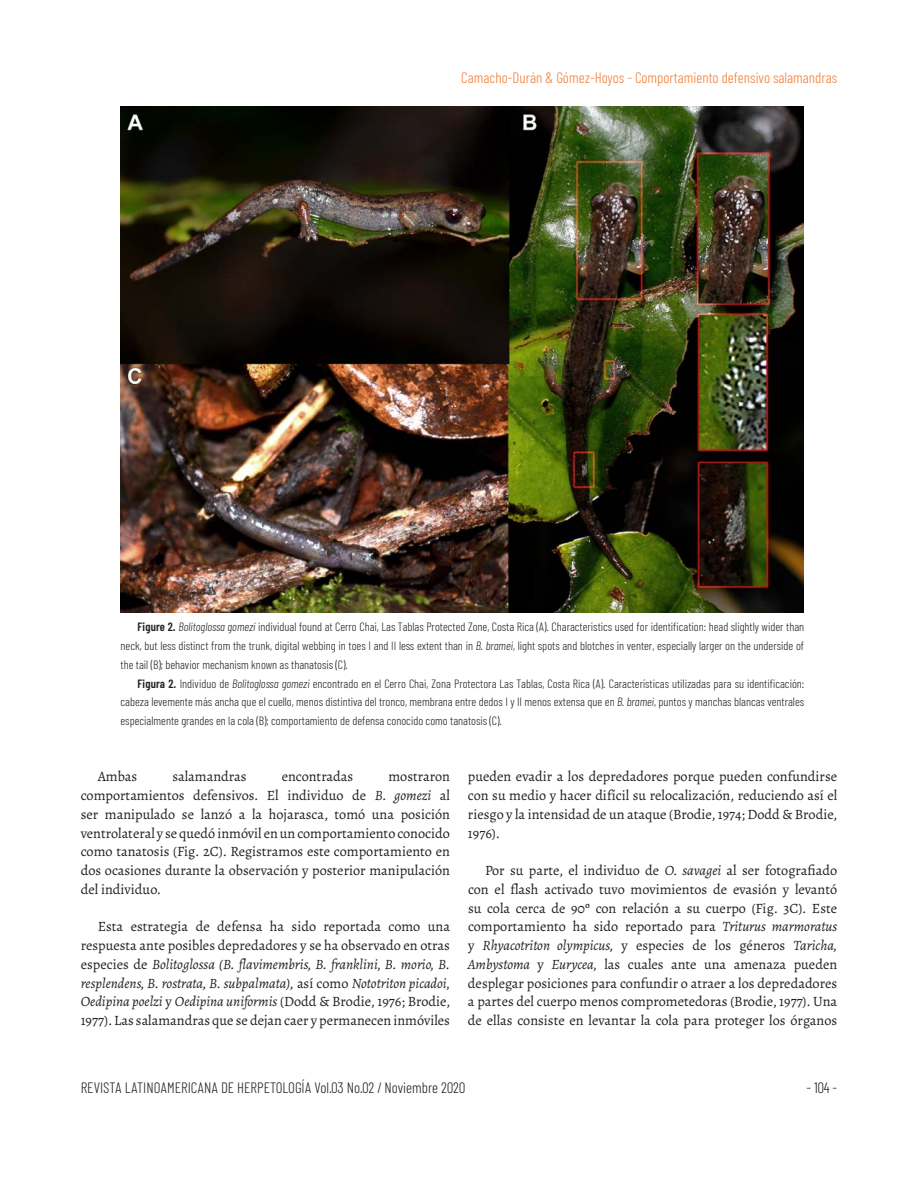
<style>
.page{position:relative;width:918px;height:1188px;background:#fff}
.page>*{position:absolute;margin:0;border:0;box-sizing:border-box;transform-origin:0 0}
.t1{font:300 15px "Barlow Condensed";color:#231f20}
.t2{font:300 15px "Barlow Condensed";color:#f47b31}
._02-txt_Artículo_1{font:14.25px/18.8px "Alegreya";color:#231f20;text-align:justify}
._02-txt_pie_de_Foto{font:300 12px/18.8px "Barlow Condensed";color:#231f20;text-align:justify}
.s1{font-weight:600}
.s2{font-style:italic}
</style>
<div class="page">
<img style="left:121px;top:106px;width:683px;height:507px">
<p class="t2" style="left:461px;top:68px;width:377px">Camacho-Durán &amp; Gómez-Hoyos - Comportamiento defensivo salamandras</p>
<p class="_02-txt_pie_de_Foto" style="left:121px;top:617px;width:685px;text-indent:17px"><span class="s1">Figure 2.</span> <span class="s2">Bolitoglossa gomezi</span> individual found at Cerro Chai, Las Tablas Protected Zone, Costa Rica (A). Characteristics used for identification: head slightly wider than neck, but less distinct from the trunk, digital webbing in toes I and II less extent than in <span class="s2">B. bramei</span>, light spots and blotches in venter, especially larger on the underside of the tail (B); behavior mechanism known as thanatosis (C).</p>
<p class="_02-txt_pie_de_Foto" style="left:121px;top:674px;width:685px;text-indent:17px"><span class="s1">Figura 2.</span> Individuo de <span class="s2">Bolitoglossa gomezi</span> encontrado en el Cerro Chai, Zona Protectora Las Tablas, Costa Rica (A). Características utilizadas para su identificación: cabeza levemente más ancha que el cuello, menos distintiva del tronco, membrana entre dedos I y II menos extensa que en <span class="s2">B. bramei</span>, puntos y manchas blancas ventrales especialmente grandes en la cola (B); comportamiento de defensa conocido como tanatosis (C).</p>
<p class="_02-txt_Artículo_1" style="left:98px;top:767px;width:41px">Ambas</p>
<p class="_02-txt_Artículo_1" style="left:172px;top:767px;width:76px">salamandras</p>
<p class="_02-txt_Artículo_1" style="left:282px;top:767px;width:73px">encontradas</p>
<p class="_02-txt_Artículo_1" style="left:81px;top:767px;width:371px;text-indent:308px">mostraron comportamientos defensivos. El individuo de <span class="s2">B. gomezi</span> al ser manipulado se lanzó a la hojarasca, tomó una posición ventrolateral y se quedó inmóvil en un comportamiento conocido como tanatosis (Fig. 2C). Registramos este comportamiento en dos ocasiones durante la observación y posterior manipulación del individuo.</p>
<p class="_02-txt_Artículo_1" style="left:81px;top:917px;width:371px;text-indent:17px">Esta estrategia de defensa ha sido reportada como una respuesta ante posibles depredadores y se ha observado en otras especies de <span class="s2">Bolitoglossa (B. flavimembris, B. franklini, B. morio, B. resplendens, B. rostrata, B. subpalmata),</span> así como <span class="s2">Nototriton picadoi, Oedipina poelzi</span> y <span class="s2">Oedipina uniformis</span> (Dodd &amp; Brodie, 1976; Brodie, 1977). Las salamandras que se dejan caer y permanecen inmóviles</p>
<p class="_02-txt_Artículo_1" style="left:468px;top:767px;width:371px">pueden evadir a los depredadores porque pueden confundirse con su medio y hacer difícil su relocalización, reduciendo así el riesgo y la intensidad de un ataque (Brodie, 1974; Dodd &amp; Brodie, 1976).</p>
<p class="_02-txt_Artículo_1" style="left:468px;top:861px;width:371px;text-indent:17px">Por su parte, el individuo de <span class="s2">O. savagei</span> al ser fotografiado con el flash activado tuvo movimientos de evasión y levantó su cola cerca de 90º con relación a su cuerpo (Fig. 3C). Este comportamiento ha sido reportado para <span class="s2">Triturus marmoratus </span>y <span class="s2">Rhyacotriton olympicus,</span> y especies de los géneros <span class="s2">Taricha, Ambystoma</span> y <span class="s2">Eurycea,</span> las cuales ante una amenaza pueden desplegar posiciones para confundir o atraer a los depredadores a partes del cuerpo menos comprometedoras (Brodie, 1977). Una de ellas consiste en levantar la cola para proteger los órganos</p>
<p class="t1" style="left:81px;top:1079px;width:386px">REVISTA LATINOAMERICANA DE HERPETOLOGÍA Vol.03 No.02 / Noviembre 2020</p>
<p class="t1" style="left:807px;top:1079px;width:32px">- 104 -</p>
</div>
